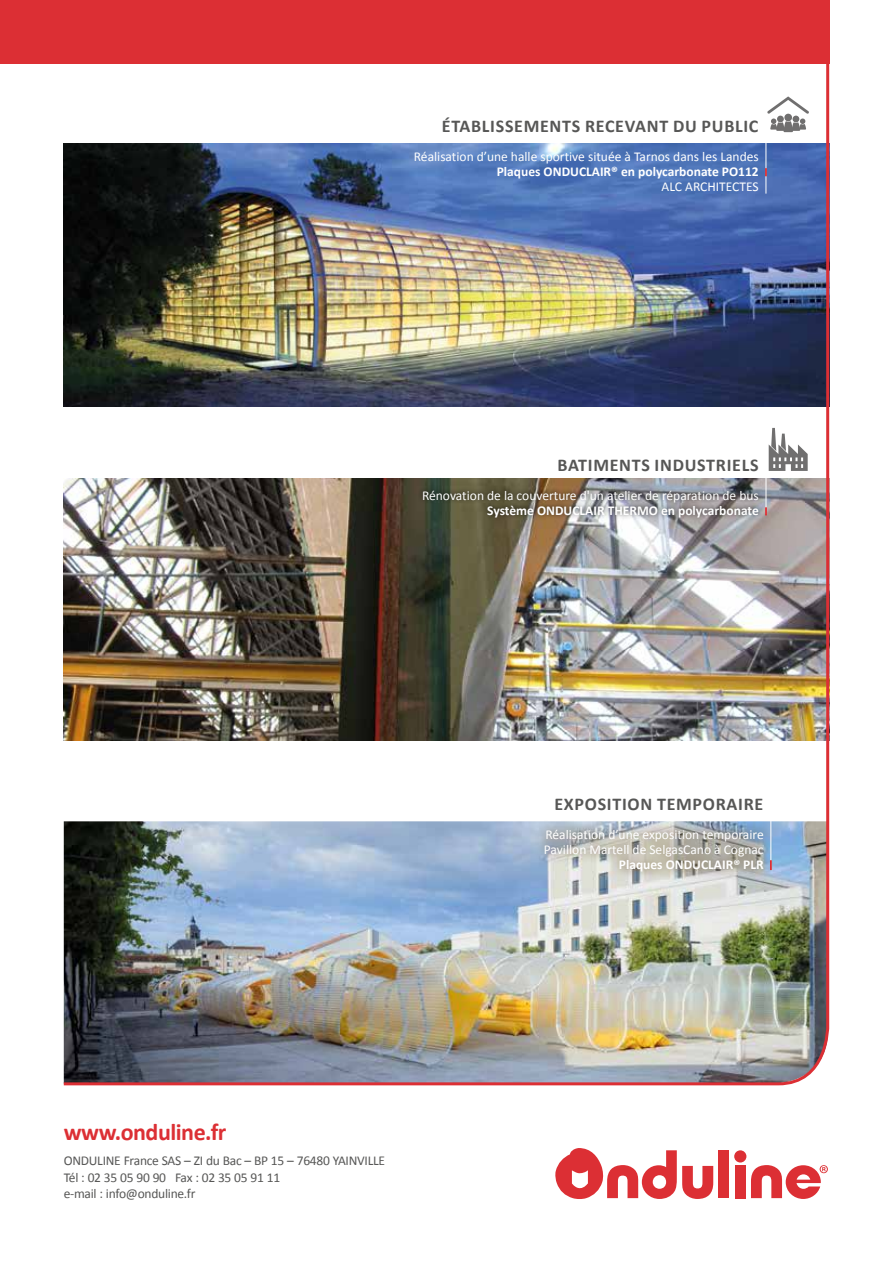
<style>
.page{position:relative;width:893px;height:1263px;background:#fff}
.page>*{position:absolute;margin:0;border:0;box-sizing:border-box;transform-origin:0 0}
.t1{font:700 24px "Calibri";letter-spacing:-.02em;color:#dc2f34}
.t2{font:700 18px "Calibri";letter-spacing:.04em;color:#575756}
.t3{font:13.5px/15px "Calibri";color:#fff}
.t4{font:13.5px/16.5px "Calibri";letter-spacing:-.02em;color:#575756}
.t5{font:700 13.5px "Calibri";color:#fff}
</style>
<div class="page">
<div style="left:0;top:0;width:829px;height:64px;background:#dc2f34"></div>
<svg style="left:555px;top:1148px;width:158px;height:51px"></svg>
<div style="left:719px;top:1150px;width:10px;height:48px;background:#dc2f34"></div>
<div style="left:735px;top:1165px;width:11px;height:33px;background:#dc2f34"></div>
<div style="left:734px;top:1150px;width:12px;height:12px;background:#dc2f34;border-radius:50%"></div>
<svg style="left:751px;top:1165px;width:77px;height:34px"></svg>
<img style="left:63px;top:0;width:767px;height:1086px">
<h2 class="t2" style="left:442px;top:115px;width:318px">ÉTABLISSEMENTS RECEVANT DU PUBLIC</h2>
<p class="t3" style="left:414px;top:149px;width:346px">Réalisation d’une halle sportive située à Tarnos dans les Landes</p>
<p class="t5" style="left:497px;top:163px;width:264px">Plaques ONDUCLAIR® en polycarbonate PO112</p>
<p class="t3" style="left:662px;top:179px;width:99px">ALC ARCHITECTES</p>
<h2 class="t2" style="left:557px;top:453px;width:203px">BATIMENTS INDUSTRIELS</h2>
<p class="t3" style="left:422px;top:488px;width:338px">Rénovation de la couverture d'un atelier de réparation de bus</p>
<p class="t5" style="left:487px;top:502px;width:273px">Système ONDUCLAIR THERMO en polycarbonate</p>
<h1 class="t1" style="left:64px;top:1117px;width:164px">www.onduline.fr</h1>
<p class="t4" style="left:64px;top:1152px;width:323px">ONDULINE France SAS – ZI du Bac – BP 15 – 76480 YAINVILLE<br>Tél : 02 35 05 90 90 Fax : 02 35 05 91 11<br>e-mail : info@onduline.fr</p>
<h2 class="t2" style="left:554px;top:793px;width:210px">EXPOSITION TEMPORAIRE</h2>
<p class="t3" style="left:544px;top:827px;width:221px">Réalisation d’une exposition temporaire<br>Pavillon Martell de SelgasCano à Cognac</p>
<p class="t5" style="left:619px;top:856px;width:146px">Plaques ONDUCLAIR® PLR</p>
</div>
